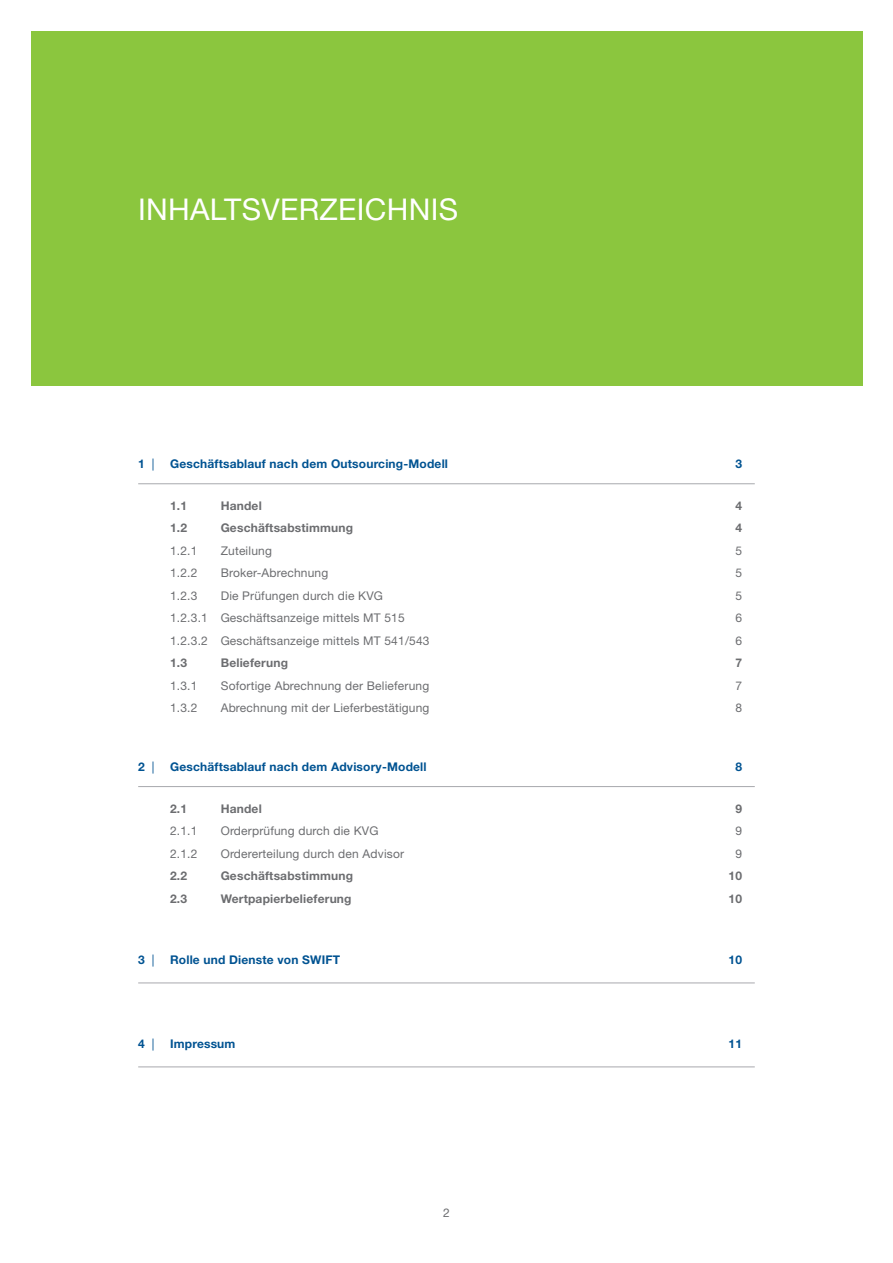
<style>
.page{position:relative;width:893px;height:1263px;background:#fff}
.page>*{position:absolute;margin:0;border:0;box-sizing:border-box;transform-origin:0 0}
.t1{font:30px "Helvetica Neue LT Std";letter-spacing:.01em;color:#fff}
.t2{font:12px "Helvetica Neue LT Std";letter-spacing:.015em;color:#6c6d70}
.t3{font:700 12px "Helvetica Neue LT Std";letter-spacing:.015em;color:#005392}
.t4{font:700 12px "Helvetica Neue LT Std";letter-spacing:.015em;color:#6c6d70}
.s1{font-weight:400}
</style>
<div class="page">
<div style="left:31px;top:31px;width:831px;height:354px;background:#8bc63e"></div>
<hr style="left:138px;top:483px;width:617px;height:1px;background:#a8a9ad">
<hr style="left:138px;top:786px;width:617px;height:1px;background:#a8a9ad">
<hr style="left:138px;top:982px;width:617px;height:1px;background:#a8a9ad">
<hr style="left:138px;top:1066px;width:617px;height:1px;background:#a8a9ad">
<h1 class="t1" style="left:138px;top:192px;width:322px">INHALTSVERZEICHNIS</h1>
<p class="t3" style="left:138px;top:456px;width:18px">1 <span class="s1">|</span></p>
<p class="t3" style="left:170px;top:456px;width:279px">Geschäftsablauf nach dem Outsourcing-Modell</p>
<p class="t3" style="left:735px;top:456px;width:8px">3</p>
<p class="t4" style="left:170px;top:498px;width:19px">1.1</p>
<p class="t4" style="left:221px;top:498px;width:43px">Handel</p>
<p class="t4" style="left:735px;top:498px;width:8px">4</p>
<p class="t4" style="left:170px;top:521px;width:19px">1.2</p>
<p class="t4" style="left:221px;top:521px;width:134px">Geschäftsabstimmung</p>
<p class="t4" style="left:735px;top:521px;width:8px">4</p>
<p class="t2" style="left:170px;top:543px;width:29px">1.2.1</p>
<p class="t2" style="left:221px;top:543px;width:53px">Zuteilung</p>
<p class="t2" style="left:735px;top:543px;width:8px">5</p>
<p class="t2" style="left:170px;top:566px;width:29px">1.2.2</p>
<p class="t2" style="left:221px;top:566px;width:109px">Broker-Abrechnung</p>
<p class="t2" style="left:735px;top:566px;width:8px">5</p>
<p class="t2" style="left:170px;top:588px;width:29px">1.2.3</p>
<p class="t2" style="left:221px;top:588px;width:164px">Die Prüfungen durch die KVG</p>
<p class="t2" style="left:735px;top:588px;width:8px">5</p>
<p class="t2" style="left:170px;top:611px;width:236px">1.2.3.1 Geschäftsanzeige mittels MT 515</p>
<p class="t2" style="left:735px;top:611px;width:8px">6</p>
<p class="t2" style="left:170px;top:633px;width:261px">1.2.3.2 Geschäftsanzeige mittels MT 541/543</p>
<p class="t2" style="left:735px;top:633px;width:8px">6</p>
<p class="t4" style="left:170px;top:655px;width:19px">1.3</p>
<p class="t4" style="left:221px;top:655px;width:69px">Belieferung</p>
<p class="t4" style="left:735px;top:655px;width:8px">7</p>
<p class="t2" style="left:170px;top:678px;width:29px">1.3.1</p>
<p class="t2" style="left:221px;top:678px;width:210px">Sofortige Abrechnung der Belieferung</p>
<p class="t2" style="left:735px;top:678px;width:8px">7</p>
<p class="t2" style="left:170px;top:701px;width:29px">1.3.2</p>
<p class="t2" style="left:221px;top:701px;width:210px">Abrechnung mit der Lieferbestätigung</p>
<p class="t2" style="left:735px;top:701px;width:8px">8</p>
<p class="t3" style="left:138px;top:759px;width:18px">2 <span class="s1">|</span></p>
<p class="t3" style="left:170px;top:759px;width:258px">Geschäftsablauf nach dem Advisory-Modell</p>
<p class="t3" style="left:735px;top:759px;width:8px">8</p>
<p class="t4" style="left:170px;top:801px;width:19px">2.1</p>
<p class="t4" style="left:221px;top:801px;width:43px">Handel</p>
<p class="t4" style="left:735px;top:801px;width:8px">9</p>
<p class="t2" style="left:170px;top:824px;width:29px">2.1.1</p>
<p class="t2" style="left:221px;top:824px;width:159px">Orderprüfung durch die KVG</p>
<p class="t2" style="left:735px;top:824px;width:8px">9</p>
<p class="t2" style="left:170px;top:846px;width:29px">2.1.2</p>
<p class="t2" style="left:221px;top:846px;width:185px">Ordererteilung durch den Advisor</p>
<p class="t2" style="left:735px;top:846px;width:8px">9</p>
<p class="t4" style="left:170px;top:868px;width:19px">2.2</p>
<p class="t4" style="left:221px;top:868px;width:134px">Geschäftsabstimmung</p>
<p class="t4" style="left:728px;top:868px;width:15px">10</p>
<p class="t4" style="left:170px;top:891px;width:19px">2.3</p>
<p class="t4" style="left:221px;top:891px;width:132px">Wertpapierbelieferung</p>
<p class="t4" style="left:728px;top:891px;width:15px">10</p>
<p class="t3" style="left:138px;top:952px;width:18px">3 <span class="s1">|</span></p>
<p class="t3" style="left:170px;top:952px;width:172px">Rolle und Dienste von SWIFT</p>
<p class="t3" style="left:728px;top:952px;width:15px">10</p>
<p class="t3" style="left:138px;top:1036px;width:18px">4 <span class="s1">|</span></p>
<p class="t3" style="left:170px;top:1036px;width:67px">Impressum</p>
<p class="t3" style="left:728px;top:1036px;width:15px">11</p>
<p class="t2" style="left:443px;top:1205px;width:8px">2</p>
</div>
